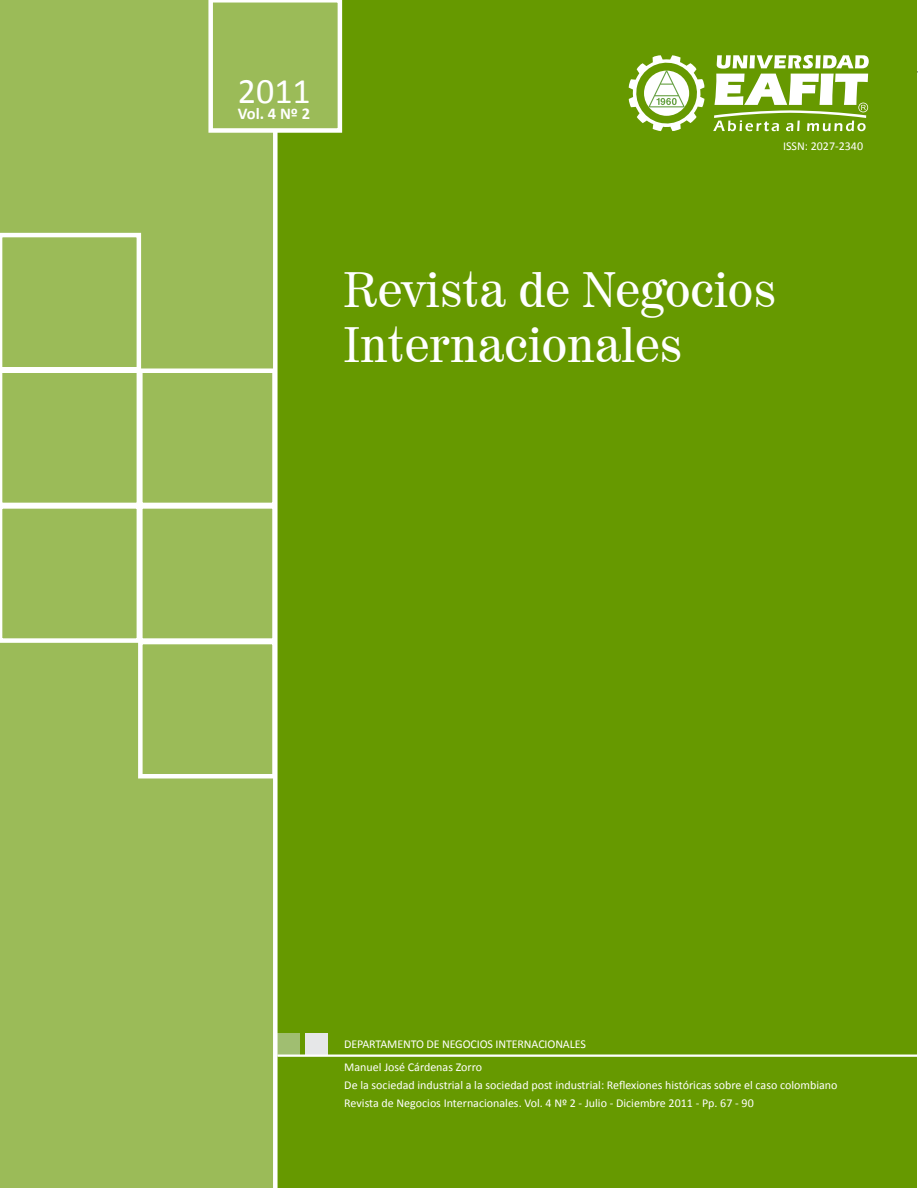
<style>
.page{position:relative;width:918px;height:1188px;background:#fff}
.page>*{position:absolute;margin:0;border:0;box-sizing:border-box;transform-origin:0 0}
.t1{font:49.5px/55.5px "Century 725 BT";color:#fff}
.t2{font:36px "Calibri";color:#fff}
.t3{font:700 16.5px "Calibri";color:#fff}
.t4{font:12px/22.5px "Calibri";color:#fff}
</style>
<div class="page">
<hr style="left:340px;top:72px;width:578px;height:1px;background:#6d6e71">
<div style="left:0;top:0;width:273px;height:1188px;background:#9bbb58"></div>
<div style="left:277px;top:0;width:640px;height:1188px;background:#690"></div>
<div style="left:305px;top:1034px;width:23px;height:22px;background:#e6e7e8"></div>
<div style="left:277px;top:1034px;width:23px;height:22px;background:#a0be71"></div>
<hr style="left:277px;top:1055px;width:641px;height:2px;background:#fff">
<svg style="left:208px;top:0;width:134px;height:133px;background:#a6c26b"></svg>
<div style="left:138px;top:504px;width:139px;height:139px;background:#9bbb58;border:4px solid #fff"></div>
<div style="left:138px;top:368px;width:139px;height:139px;background:#9bbb58;border:4px solid #fff"></div>
<svg style="left:0;top:233px;width:141px;height:410px;background:#a4c168"></svg>
<div style="left:138px;top:640px;width:139px;height:138px;background:#9bbb58;border:4px solid #fff"></div>
<div style="left:273px;top:131px;width:5px;height:1057px;background:#fff"></div>
<svg style="left:629px;top:55px;width:75px;height:76px"></svg>
<svg style="left:713px;top:55px;width:156px;height:76px"></svg>
<h2 class="t2" style="left:238px;top:68px;width:75px">2011</h2>
<h3 class="t3" style="left:238px;top:103px;width:74px">Vol. 4 Nº 2</h3>
<p class="t4" style="left:783px;top:134px;width:82px">ISSN: 2027‐2340</p>
<h1 class="t1" style="left:344px;top:261px;width:434px">Revista de Negocios<br>Internacionales</h1>
<p class="t4" style="left:344px;top:1032px;width:243px">DE PARTAMENTO DE Negocios Internacionales<br>Manuel José Cárdenas Zorro</p>
<p class="t4" style="left:344px;top:1075px;width:495px;line-height:18px">De la sociedad industrial a la sociedad post industrial: Reflexiones históricas sobre el caso colombiano<br>Revista de Negocios Internacionales. Vol. 4 Nº 2 - Julio - Diciembre 2011 - Pp. 67 - 90</p>
</div>
